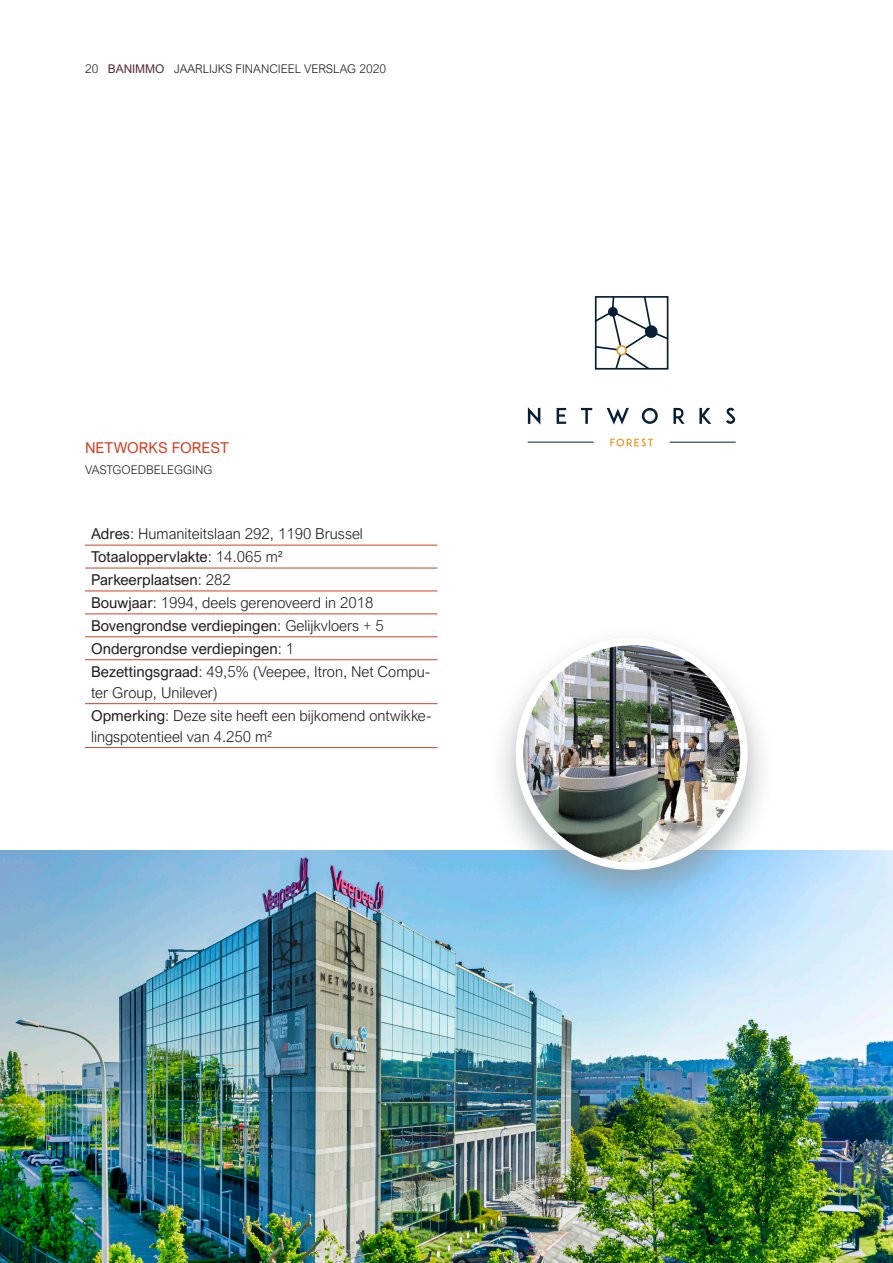
<style>
.page{position:relative;width:893px;height:1263px;background:#fff}
.page>*{position:absolute;margin:0;border:0;box-sizing:border-box;transform-origin:0 0}
.t1{font:300 15px/21px "Arial Nova";color:#231f20}
.t2{font:15px "Arial Nova";color:#231f20}
.t3{font:15px "Arial Nova";color:#d14124}
.t4{font:300 12px "Arial Nova";color:#231f20}
.s1{font-weight:400;color:#502b3a}
.s2{font-weight:400}
.s3{font-weight:300}
</style>
<div class="page">
<hr style="left:85px;top:545px;width:352px;height:1px;background:#d14124">
<hr style="left:85px;top:568px;width:352px;height:1px;background:#d14124">
<hr style="left:85px;top:591px;width:352px;height:1px;background:#d14124">
<hr style="left:85px;top:614px;width:352px;height:1px;background:#d14124">
<hr style="left:85px;top:636px;width:352px;height:1px;background:#d14124">
<hr style="left:85px;top:659px;width:352px;height:1px;background:#d14124">
<hr style="left:85px;top:703px;width:352px;height:1px;background:#d14124">
<hr style="left:85px;top:747px;width:352px;height:1px;background:#d14124">
<svg style="left:528px;top:407px;width:12px;height:17px"></svg>
<svg style="left:557px;top:408px;width:9px;height:16px"></svg>
<svg style="left:581px;top:408px;width:11px;height:16px"></svg>
<svg style="left:607px;top:408px;width:22px;height:17px"></svg>
<svg style="left:642px;top:408px;width:16px;height:16px"></svg>
<svg style="left:673px;top:408px;width:12px;height:16px"></svg>
<svg style="left:699px;top:408px;width:12px;height:16px"></svg>
<svg style="left:726px;top:408px;width:9px;height:16px"></svg>
<svg style="left:595px;top:296px;width:73px;height:74px"></svg>
<svg style="left:610px;top:438px;width:43px;height:8px"></svg>
<hr style="left:670px;top:442px;width:66px;height:1px;background:#072037">
<hr style="left:528px;top:442px;width:66px;height:1px;background:#072037">
<img style="left:0;top:850px;width:893px;height:413px">
<div style="left:488px;top:625px;width:288px;height:288px;background:#939598;opacity:.75"></div>
<img style="left:519px;top:642px;width:225px;height:224px;border-radius:112px">
<div style="left:516px;top:638px;width:232px;height:232px;border:8px solid #fff;border-radius:50%"></div>
<p class="t4" style="left:85px;top:62px;width:303px">20 <span class="s1">BANIMMO</span> JAARLIJKS FINANCIEEL VERSLAG 2020</p>
<p class="t3" style="left:85px;top:439px;width:145px">NETWORKS FOREST</p>
<p class="t4" style="left:85px;top:463px;width:129px">VASTGOEDBELEGGING</p>
<p class="t1" style="left:91px;top:523px;width:273px"><span class="s2">Adres</span>: Humaniteitslaan 292, 1190 Brussel</p>
<p class="t2" style="left:91px;top:548px;width:193px">Totaaloppervlakte<span class="s3">: 14.065 m²</span></p>
<p class="t2" style="left:91px;top:571px;width:141px">Parkeerplaatsen<span class="s3">: 282</span></p>
<p class="t1" style="left:91px;top:592px;width:284px"><span class="s2">Bouwjaar</span>: 1994, deels gerenoveerd in 2018</p>
<p class="t2" style="left:91px;top:617px;width:294px">Bovengrondse verdiepingen<span class="s3">: Gelijkvloers + 5</span></p>
<p class="t2" style="left:91px;top:640px;width:205px">Ondergrondse verdiepingen<span class="s3">: 1</span></p>
<p class="t1" style="left:91px;top:661px;width:341px"><span class="s2">Bezettingsgraad</span>: 49,5% (Veepee, Itron, Net Compu&shy;ter Group, Unilever)</p>
<p class="t1" style="left:91px;top:705px;width:342px"><span class="s2">Opmerking</span>: Deze site heeft een bijkomend ontwikke&shy;lingspotentieel van 4.250 m²</p>
</div>
